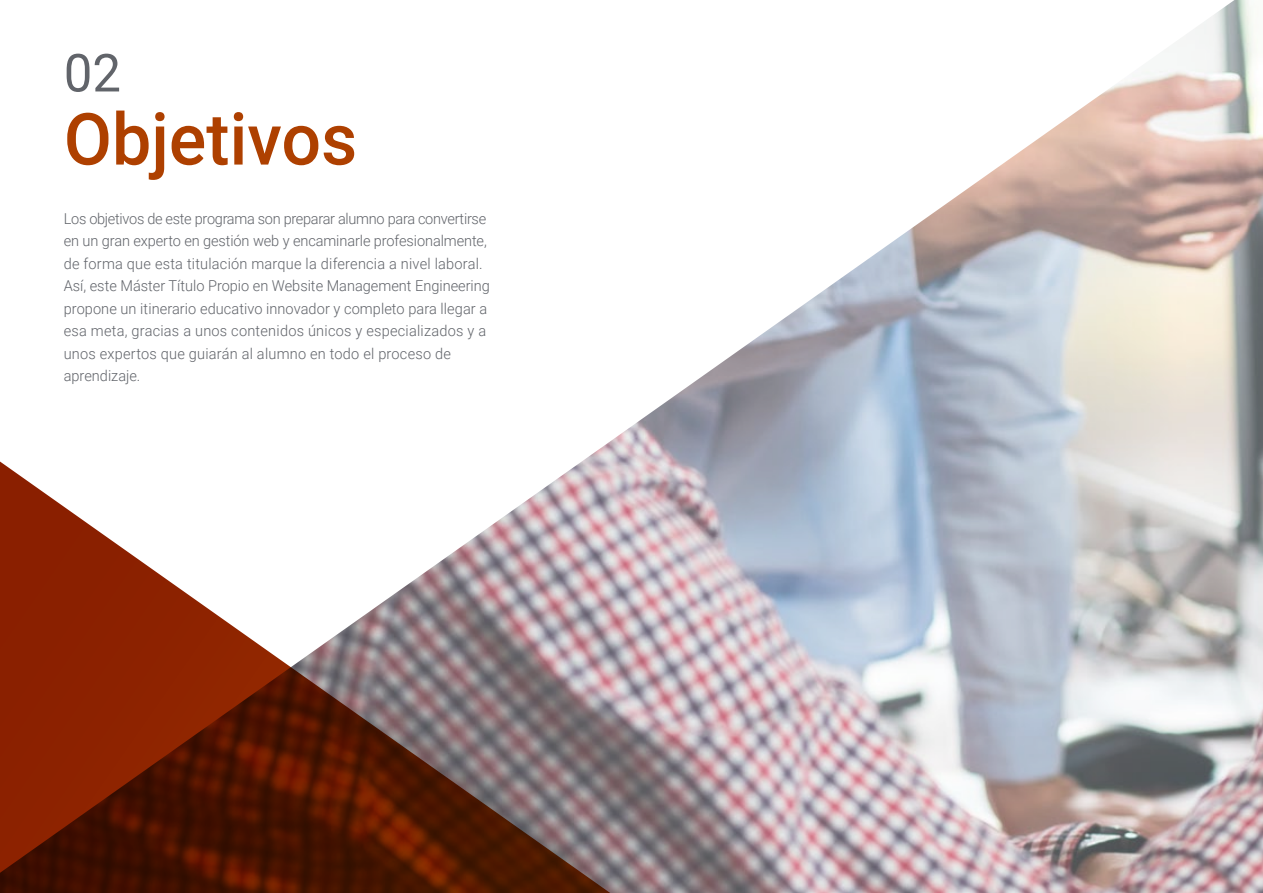
<style>
.page{position:relative;width:1263px;height:893px;background:#fff}
.page>*{position:absolute;margin:0;border:0;box-sizing:border-box;transform-origin:0 0}
.t1{font:500 72px "Roboto";color:#ae4000}
.t2{font:52.5px "Roboto";color:#61646a}
.t3{font:300 15px/22.5px "Roboto";letter-spacing:.005em;color:#61646a}
</style>
<div class="page">
<img style="left:604px;top:0;width:659px;height:893px">
<svg style="left:0;top:446px;width:640px;height:447px"></svg>
<h2 class="t2" style="left:64px;top:36px;width:59px">02</h2>
<h1 class="t1" style="left:64px;top:89px;width:295px">Objetivos</h1>
<p class="t3" style="left:64px;top:207px;width:428px">Los objetivos de este programa son preparar alumno para convertirse en un gran experto en gestión web y encaminarle profesionalmente, de forma que esta titulación marque la diferencia a nivel laboral.<br>Así, este Máster Título Propio en Website Management Engineering propone un itinerario educativo innovador y completo para llegar a esa meta, gracias a unos contenidos únicos y especializados y a unos expertos que guiarán al alumno en todo el proceso de aprendizaje.</p>
</div>
